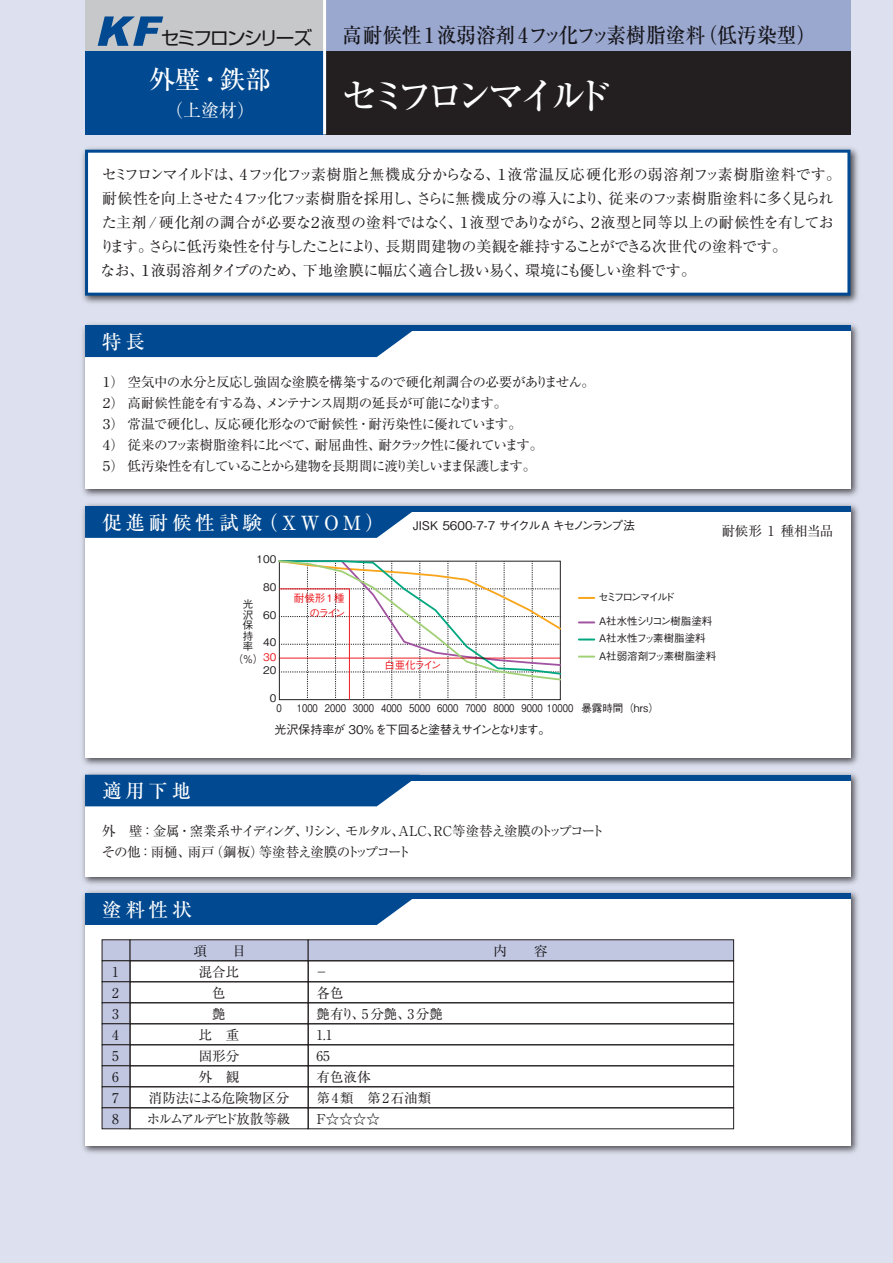
<style>
.page{position:relative;width:893px;height:1263px;background:#dde1ef}
.page>*{position:absolute;margin:0;border:0;box-sizing:border-box;transform-origin:0 0}
.t1{font:500 37.5px "Ryumin Pro";letter-spacing:-.2em;color:#fff}
.t2{font:500 25.5px "Ryumin Pro";color:#fff}
.t3{font:500 21px "Ryumin Pro";color:#231f20;scale:.94 1}
.t4{font:500 19.5px "Ryumin Pro";letter-spacing:.2em;color:#fff}
.t5{font:18.6px "Shin Go Pro";letter-spacing:-.1em;color:#231f20}
.t6{font:18px "Ryumin Pro";color:#fff}
.t7{font:15px/24px "Ryumin Pro";letter-spacing:-.04em;color:#231f20}
.t8{font:13.5px/21px "Ryumin Pro";letter-spacing:-.065em;color:#231f20}
.t9{font:13.5px/21px "Ryumin Pro";letter-spacing:-.13em;color:#231f20}
.t10{font:13.5px "Ryumin Pro";color:#231f20}
.t11{font:13.5px "Ryumin Pro";letter-spacing:.125em;color:#231f20}
.t12{font:500 12px "Gothic BBB Pro";letter-spacing:-.12em;color:#231f20}
.t13{font:500 10.5px/10.5px "Gothic BBB Pro";color:#231f20}
.t14{font:500 10.5px "Gothic BBB Pro";color:#231f20;scale:.8 1}
.t15{font:500 10.5px "Gothic BBB Pro";letter-spacing:-.195em;color:#231f20}
.t16{font:500 10.5px/15px "Gothic BBB Pro";color:#ee1d23;text-align:right}
.t17{font:500 10.5px "Gothic BBB Pro";letter-spacing:-.065em;color:#ee1d23}
.s1{color:#ee1d23}
</style>
<div class="page">
<img style="left:82px;top:147px;width:776px;height:157px">
<div style="left:85px;top:150px;width:765px;height:146px;background:#fff"></div>
<img style="left:82px;top:323px;width:776px;height:831px">
<div style="left:85px;top:325px;width:765px;height:164px;background:#fff"></div>
<div style="left:85px;top:331px;width:327px;height:26px;background:#014990"></div>
<div style="left:85px;top:325px;width:765px;height:6px;background:#014990"></div>
<div style="left:85px;top:775px;width:765px;height:101px;background:#fff"></div>
<div style="left:85px;top:775px;width:765px;height:5px;background:#014990"></div>
<svg style="left:85px;top:780px;width:335px;height:26px;background:#135698"></svg>
<div style="left:85px;top:893px;width:765px;height:253px;background:#fff"></div>
<div style="left:85px;top:893px;width:765px;height:6px;background:#014990"></div>
<div style="left:85px;top:899px;width:327px;height:26px;background:#014990"></div>
<div style="left:102px;top:939px;width:28px;height:22px;background:#c1c7e1"></div>
<div style="left:130px;top:939px;width:178px;height:22px;background:#c1c7e1"></div>
<div style="left:308px;top:939px;width:426px;height:22px;background:#c1c7e1"></div>
<div style="left:102px;top:960px;width:28px;height:22px;background:#c1c7e1;border:1px solid #231f20"></div>
<div style="left:130px;top:960px;width:178px;height:22px;border:1px solid #231f20"></div>
<div style="left:308px;top:960px;width:426px;height:22px;border:1px solid #231f20"></div>
<div style="left:102px;top:981px;width:28px;height:22px;background:#c1c7e1;border:1px solid #231f20"></div>
<div style="left:130px;top:981px;width:178px;height:22px;border:1px solid #231f20"></div>
<div style="left:308px;top:981px;width:426px;height:22px;border:1px solid #231f20"></div>
<div style="left:102px;top:1002px;width:28px;height:22px;background:#c1c7e1;border:1px solid #231f20"></div>
<div style="left:130px;top:1002px;width:178px;height:22px;border:1px solid #231f20"></div>
<div style="left:308px;top:1002px;width:426px;height:22px;border:1px solid #231f20"></div>
<div style="left:102px;top:1023px;width:28px;height:22px;background:#c1c7e1;border:1px solid #231f20"></div>
<div style="left:130px;top:1023px;width:178px;height:22px;border:1px solid #231f20"></div>
<div style="left:308px;top:1023px;width:426px;height:22px;border:1px solid #231f20"></div>
<div style="left:102px;top:1044px;width:28px;height:22px;background:#c1c7e1;border:1px solid #231f20"></div>
<div style="left:130px;top:1044px;width:178px;height:22px;border:1px solid #231f20"></div>
<div style="left:308px;top:1044px;width:426px;height:22px;border:1px solid #231f20"></div>
<div style="left:102px;top:1065px;width:28px;height:22px;background:#c1c7e1;border:1px solid #231f20"></div>
<div style="left:130px;top:1065px;width:178px;height:22px;border:1px solid #231f20"></div>
<div style="left:308px;top:1065px;width:426px;height:22px;border:1px solid #231f20"></div>
<div style="left:102px;top:1086px;width:28px;height:22px;background:#c1c7e1;border:1px solid #231f20"></div>
<div style="left:130px;top:1086px;width:178px;height:22px;border:1px solid #231f20"></div>
<div style="left:308px;top:1086px;width:426px;height:22px;border:1px solid #231f20"></div>
<div style="left:102px;top:1107px;width:28px;height:22px;background:#c1c7e1;border:1px solid #231f20"></div>
<div style="left:130px;top:1107px;width:178px;height:22px;border:1px solid #231f20"></div>
<div style="left:308px;top:1107px;width:426px;height:22px;border:1px solid #231f20"></div>
<div style="left:85px;top:0;width:240px;height:51px;background:#c7c8ca"></div>
<div style="left:85px;top:51px;width:240px;height:83px;background:#014990"></div>
<div style="left:325px;top:0;width:525px;height:51px;background:#9aa7ce"></div>
<div style="left:325px;top:51px;width:525px;height:83px;background:#231f20"></div>
<svg style="left:98px;top:16px;width:65px;height:30px"></svg>
<hr style="left:323px;top:0;width:3px;height:134px;background:#fff">
<div style="left:85px;top:506px;width:765px;height:252px;background:#fff"></div>
<div style="left:85px;top:506px;width:765px;height:6px;background:#014990"></div>
<svg style="left:85px;top:512px;width:327px;height:26px;background:#0f5396"></svg>
<svg style="left:579px;top:597px;width:15px;height:2px"></svg>
<svg style="left:579px;top:621px;width:15px;height:2px"></svg>
<svg style="left:579px;top:638px;width:15px;height:2px"></svg>
<svg style="left:579px;top:656px;width:15px;height:2px"></svg>
<svg style="left:278px;top:560px;width:284px;height:140px"></svg>
<p class="t5" style="left:160px;top:22px;width:153px">セミフロンシリーズ</p>
<h3 class="t3" style="left:343px;top:18px;width:505px">高耐候性1液弱溶剤4フッ化フッ素樹脂塗料（低汚染型）</h3>
<p class="t1" style="left:341px;top:66px;width:273px">セミフロンマイルド</p>
<p class="t2" style="left:150px;top:59px;width:123px">外壁・鉄部</p>
<p class="t6" style="left:165px;top:96px;width:91px">（上塗材）</p>
<p class="t7" style="left:99px;top:161px;width:743px">セミフロンマイルドは、4フッ化フッ素樹脂と無機成分からなる、１液常温反応硬化形の弱溶剤フッ素樹脂塗料です。耐候性を向上させた 4フッ化フッ素樹脂を採用し、さらに無機成分の導入により、従来のフッ素樹脂塗料に多く見られた主剤 / 硬化剤の調合が必要な２液型の塗料ではなく、１液型でありながら、２液型と同等以上の耐候性を有しております。さらに低汚染性を付与したことにより、長期間建物の美観を維持することができる次世代の塗料です。<br>なお、１液弱溶剤タイプのため、下地塗膜に幅広く適合し扱い易く、環境にも優しい塗料です。</p>
<p class="t4" style="left:102px;top:326px;width:44px">特長</p>
<p class="t8" style="left:100px;top:371px;width:497px">１） 空気中の水分と反応し強固な塗膜を構築するので硬化剤調合の必要がありません。２） 高耐候性能を有する為、メンテナンス周期の延長が可能になります。<br>３） 常温で硬化し、反応硬化形なので耐候性・耐汚染性に優れています。<br>４） 従来のフッ素樹脂塗料に比べて、耐屈曲性、耐クラック性に優れています。<br>５） 低汚染性を有していることから建物を長期間に渡り美しいまま保護します。</p>
<p class="t4" style="left:102px;top:507px;width:284px">促進耐候性試験（XWOM）</p>
<p class="t13" style="left:256px;top:553px;width:21px">100</p>
<p class="t12" style="left:413px;top:516px;width:224px">JISK 5600-7-7 サイクルA キセノンランプ法</p>
<p class="t8" style="left:722px;top:520px;width:113px">耐候形 1 種相当品</p>
<p class="t13" style="left:263px;top:580px;width:15px">80</p>
<p class="t13" style="left:243px;top:598px;width:12px;text-align:justify">光沢保持率</p>
<p class="t13" style="left:263px;top:608px;width:15px">60</p>
<p class="t13" style="left:263px;top:634px;width:15px;line-height:14.4px">40<br><span class="s1">30</span></p>
<p class="t13" style="left:233px;top:652px;width:32px">（%）</p>
<p class="t13" style="left:263px;top:664px;width:15px">20</p>
<p class="t13" style="left:270px;top:691px;width:8px">0</p>
<p class="t16" style="left:294px;top:589px;width:53px">耐候形1種のライン</p>
<p class="t17" style="left:385px;top:657px;width:58px">白亜化ライン</p>
<p class="t14" style="left:277px;top:700px;width:8px">0</p>
<p class="t14" style="left:297px;top:700px;width:347px">1000 2000 3000 4000 5000 6000 7000 8000 9000 10000</p>
<p class="t12" style="left:275px;top:720px;width:277px">光沢保持率が 30% を下回ると塗替えサインとなります。</p>
<p class="t15" style="left:598px;top:589px;width:78px">セミフロンマイルド</p>
<p class="t13" style="left:597px;top:612px;width:120px;line-height:17.1px">Ａ社水性シリコン樹脂塗料<br>Ａ社水性フッ素樹脂塗料<br>Ａ社弱溶剤フッ素樹脂塗料</p>
<p class="t13" style="left:581px;top:702px;width:79px">暴露時間（hrs）</p>
<p class="t4" style="left:102px;top:776px;width:91px">適用下地</p>
<p class="t9" style="left:102px;top:820px;width:505px">外　壁：金属・窯業系サイディング、リシン、モルタル、ＡＬＣ、ＲＣ等塗替え塗膜のトップコートその他：雨樋、雨戸（鋼板）等塗替え塗膜のトップコート</p>
<p class="t4" style="left:102px;top:894px;width:91px">塗料性状</p>
<p class="t8" style="left:194px;top:939px;width:54px">項　　目</p>
<p class="t8" style="left:494px;top:939px;width:55px">内　　容</p>
<p class="t8" style="left:112px;top:960px;width:8px">1</p>
<p class="t8" style="left:199px;top:960px;width:42px">混合比</p>
<p class="t8" style="left:315px;top:960px;width:15px">－</p>
<p class="t8" style="left:112px;top:981px;width:8px">2</p>
<p class="t8" style="left:212px;top:981px;width:15px">色</p>
<p class="t8" style="left:317px;top:981px;width:28px">各色</p>
<p class="t8" style="left:112px;top:1002px;width:8px">3</p>
<p class="t8" style="left:212px;top:1002px;width:15px">艶</p>
<p class="t10" style="left:317px;top:1003px;width:128px">艶有り、5分艶、3分艶</p>
<p class="t8" style="left:112px;top:1023px;width:8px">4</p>
<p class="t8" style="left:199px;top:1023px;width:42px">比　重</p>
<p class="t8" style="left:317px;top:1023px;width:17px">1.1</p>
<p class="t8" style="left:112px;top:1044px;width:8px">5</p>
<p class="t8" style="left:199px;top:1044px;width:42px">固形分</p>
<p class="t8" style="left:317px;top:1044px;width:15px">65</p>
<p class="t8" style="left:112px;top:1065px;width:8px">6</p>
<p class="t8" style="left:199px;top:1065px;width:42px">外　観</p>
<p class="t8" style="left:317px;top:1065px;width:55px">有色液体</p>
<p class="t8" style="left:112px;top:1086px;width:8px">7</p>
<p class="t10" style="left:149px;top:1087px;width:142px">消防法による危険物区分</p>
<p class="t11" style="left:317px;top:1087px;width:116px">第4類　第2石油類</p>
<p class="t8" style="left:112px;top:1107px;width:8px">8</p>
<p class="t9" style="left:147px;top:1107px;width:145px">ホルムアルデヒド放散等級</p>
<p class="t8" style="left:314px;top:1107px;width:67px">Ｆ☆☆☆☆</p>
</div>
